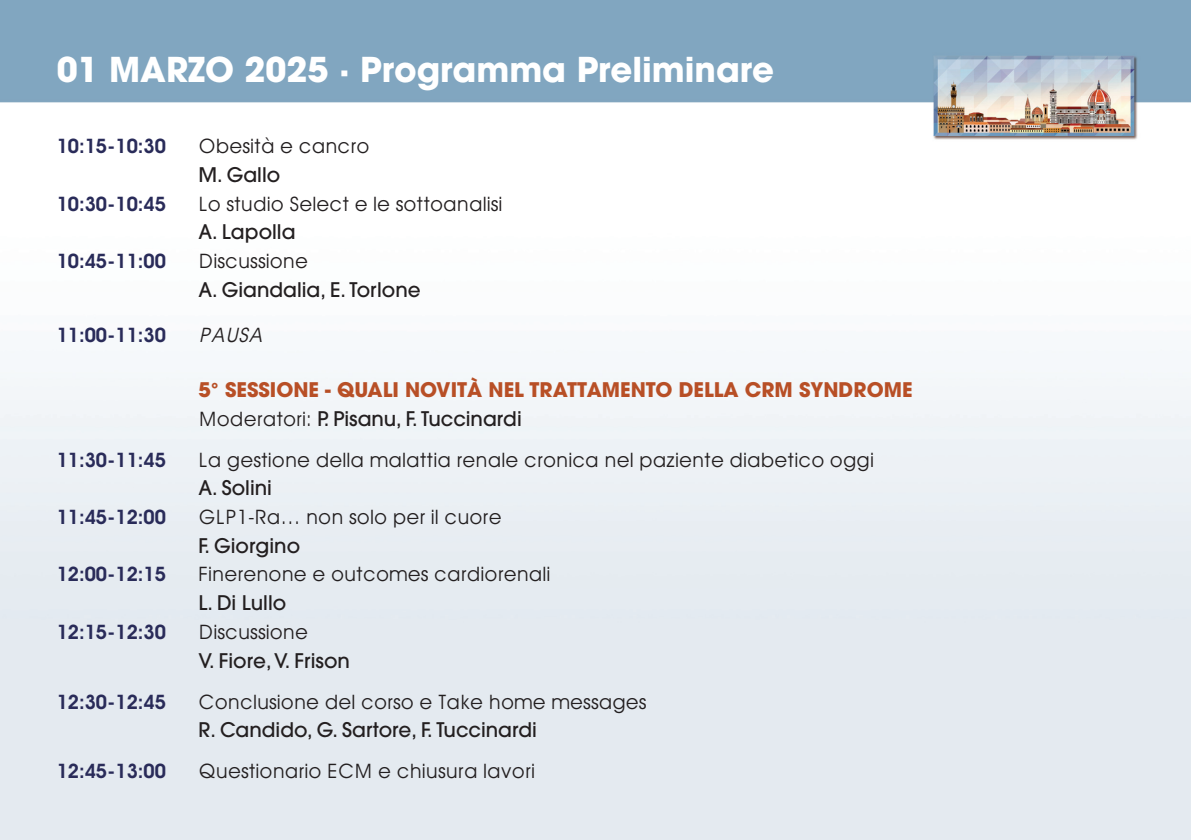
<style>
.page{position:relative;width:1191px;height:840px;background:#fff}
.page>*{position:absolute;margin:0;border:0;box-sizing:border-box;transform-origin:0 0}
.t1{font:700 34px "Avant Garde";color:#fff}
.t2{font:20px "Avant Garde";color:#231f20}
.t3{font:500 20px "Avant Garde";color:#231f20}
.t4{font:600 20px "Avant Garde";color:#292b59}
.t5{font:700 20px/28.6px "Avant Garde";color:#b84f26}
.t6{font:italic 20px "Avant Garde";color:#231f20}
.s1{font-weight:400;color:#231f20}
.s2{font-weight:500;color:#231f20}
</style>
<div class="page">
<img style="left:0;top:0;width:1191px;height:839px">
<h1 class="t1" style="left:57px;top:57px;width:719px">01 MARZO 2025 · Programma Preliminare</h1>
<p class="t4" style="left:57px;top:138px;width:111px">10:15-10:30</p>
<p class="t2" style="left:198px;top:138px;width:173px">Obesità e cancro</p>
<p class="t3" style="left:198px;top:167px;width:83px">M. Gallo</p>
<p class="t4" style="left:57px;top:196px;width:111px">10:30-10:45</p>
<p class="t2" style="left:198px;top:196px;width:306px">Lo studio Select e le sottoanalisi</p>
<p class="t3" style="left:198px;top:224px;width:99px">A. Lapolla</p>
<p class="t4" style="left:57px;top:253px;width:111px">10:45-11:00</p>
<p class="t2" style="left:198px;top:253px;width:111px">Discussione</p>
<p class="t3" style="left:198px;top:282px;width:224px">A. Giandalia, E. Torlone</p>
<p class="t4" style="left:57px;top:327px;width:111px">11:00-11:30</p>
<p class="t6" style="left:198px;top:327px;width:70px">PAUSA</p>
<p class="t5" style="left:198px;top:377px;width:715px">5° SESSIONE - QUALI NOVITÀ NEL TRATTAMENTO DELLA CRM SYNDROME<br><span class="s1">Moderatori:</span> <span class="s2">P. Pisanu, F. Tuccinardi</span></p>
<p class="t4" style="left:57px;top:451px;width:111px">11:30-11:45</p>
<p class="t2" style="left:198px;top:451px;width:677px">La gestione della malattia renale cronica nel paziente diabetico oggi</p>
<p class="t3" style="left:198px;top:480px;width:75px">A. Solini</p>
<p class="t4" style="left:57px;top:509px;width:111px">11:45-12:00</p>
<p class="t2" style="left:198px;top:509px;width:305px">GLP1-Ra… non solo per il cuore</p>
<p class="t3" style="left:198px;top:537px;width:103px">F. Giorgino</p>
<p class="t4" style="left:57px;top:566px;width:111px">12:00-12:15</p>
<p class="t2" style="left:198px;top:566px;width:353px">Finerenone e outcomes cardiorenali</p>
<p class="t3" style="left:198px;top:595px;width:89px">L. Di Lullo</p>
<p class="t4" style="left:57px;top:623px;width:111px">12:15-12:30</p>
<p class="t2" style="left:198px;top:623px;width:111px">Discussione</p>
<p class="t3" style="left:198px;top:652px;width:153px">V. Fiore, V. Frison</p>
<p class="t4" style="left:57px;top:693px;width:111px">12:30-12:45</p>
<p class="t2" style="left:198px;top:693px;width:450px">Conclusione del corso e Take home messages</p>
<p class="t3" style="left:198px;top:722px;width:340px">R. Candido, G. Sartore, F. Tuccinardi</p>
<p class="t4" style="left:57px;top:763px;width:111px">12:45-13:00</p>
<p class="t2" style="left:198px;top:763px;width:338px">Questionario ECM e chiusura lavori</p>
</div>
